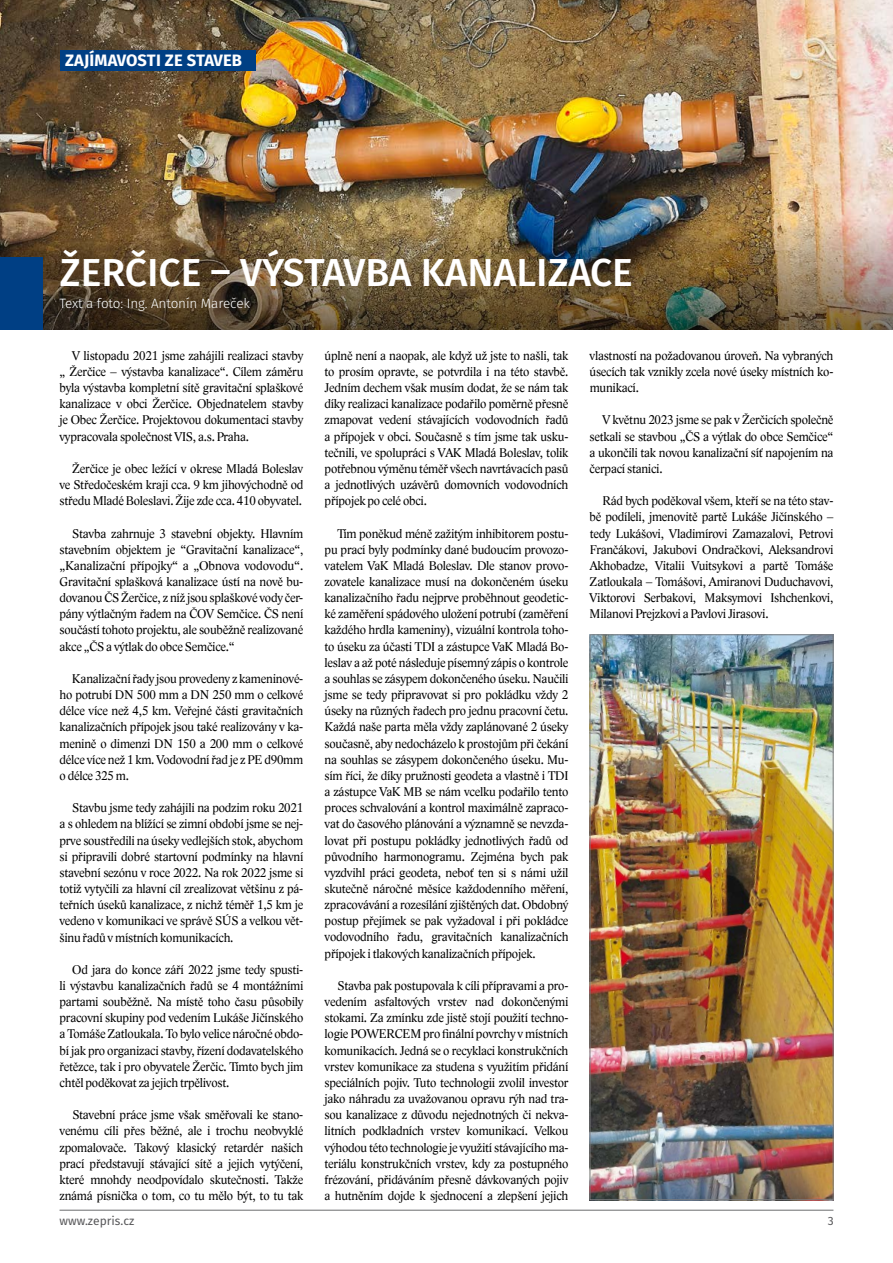
<style>
.page{position:relative;width:893px;height:1263px;background:#fff}
.page>*{position:absolute;margin:0;border:0;box-sizing:border-box;transform-origin:0 0}
.t1{font:500 39px "Fira Sans";color:#fff}
.t2{font:700 16.5px "Fira Sans";letter-spacing:.01em;color:#fff}
.t3{font:300 13.5px "Fira Sans";letter-spacing:-.01em;color:#fff}
.t4{font:13.05px/16.2px "Lido STF";letter-spacing:-.015em;color:#000;text-align:justify}
.t5{font:12px "Fira Sans";color:#58585a}
</style>
<div class="page">
<img style="left:0;top:0;width:893px;height:220px">
<img style="left:0;top:220px;width:893px;height:110px">
<hr style="left:60px;top:1209px;width:773px;height:2px;background:#7b7c7e">
<img style="left:592px;top:636px;width:239px;height:562px">
<div style="left:590px;top:634px;width:243px;height:566px;border:1px solid #7b7c7e"></div>
<div style="left:61px;top:50px;width:195px;height:21px;background:#003f84"></div>
<div style="left:0;top:257px;width:43px;height:73px;background:#003f84"></div>
<p class="t2" style="left:65px;top:49px;width:179px">ZAJÍMAVOSTI ZE STAVEB</p>
<h1 class="t1" style="left:60px;top:245px;width:574px">ŽERČICE – VÝSTAVBA KANALIZACE</h1>
<p class="t3" style="left:60px;top:294px;width:192px">Text a foto: Ing. Antonín Mareček</p>
<p class="t4" style="left:59px;top:347px;width:245px;text-indent:13px">V listopadu 2021 jsme zahájili realizaci stavby „ Žerčice – výstavba kanalizace“. Cílem záměru byla výstavba kompletní sítě gravitační splaškové kanalizace v obci Žerčice. Objednatelem stavby je Obec Žerčice. Projektovou dokumentaci stavby vypracovala společnost VIS, a.s. Praha.</p>
<p class="t4" style="left:59px;top:460px;width:245px;text-indent:13px">Žerčice je obec ležící v okrese Mladá Boleslav ve Středočeském kraji cca. 9 km jihovýchodně od středu Mladé Boleslavi. Žije zde cca. 410 obyvatel.</p>
<p class="t4" style="left:60px;top:525px;width:245px;text-indent:13px">Stavba zahrnuje 3 stavební objekty. Hlavním stavebním objektem je “Gravitační kanalizace“, „Kanalizační přípojky“ a „Obnova vodovodu“.<br>Gravitační splašková kanalizace ústí na nově bu&shy;dovanou ČS Žerčice, z níž jsou splaškové vody čer&shy;pány výtlačným řadem na ČOV Semčice. ČS není součástí tohoto projektu, ale souběžně realizované akce „ČS a výtlak do obce Semčice.“</p>
<p class="t4" style="left:59px;top:671px;width:245px;text-indent:13px">Kanalizační řady jsou provedeny z kameninové&shy;ho potrubí DN 500 mm a DN 250 mm o celkové délce více než 4,5 km. Veřejné části gravitačních kanalizačních přípojek jsou také realizovány v ka&shy;menině o dimenzi DN 150 a 200 mm o celkové délce více než 1 km. Vodovodní řad je z PE d90mm o délce 325 m.</p>
<p class="t4" style="left:60px;top:800px;width:245px;text-indent:13px">Stavbu jsme tedy zahájili na podzim roku 2021 a s ohledem na blížící se zimní období jsme se nej&shy;prve soustředili na úseky vedlejších stok, abychom si připravili dobré startovní podmínky na hlavní stavební sezónu v roce 2022. Na rok 2022 jsme si totiž vytyčili za hlavní cíl zrealizovat většinu z pá&shy;teřních úseků kanalizace, z nichž téměř 1,5 km je vedeno v komunikaci ve správě SÚS a velkou vět&shy;šinu řadů v místních komunikacích.</p>
<p class="t4" style="left:60px;top:961px;width:245px;text-indent:13px">Od jara do konce září 2022 jsme tedy spusti&shy;li výstavbu kanalizačních řadů se 4 montážními partami souběžně. Na místě toho času působily pracovní skupiny pod vedením Lukáše Jičínského a Tomáše Zatloukala. To bylo velice náročné obdo&shy;bí jak pro organizaci stavby, řízení dodavatelského řetězce, tak i pro obyvatele Žerčic. Tímto bych jim chtěl poděkovat za jejich trpělivost.</p>
<p class="t4" style="left:60px;top:1107px;width:245px;text-indent:13px">Stavební práce jsme však směřovali ke stano&shy;venému cíli přes běžné, ale i trochu neobvyklé zpomalovače. Takový klasický retardér našich prací představují stávající sítě a jejich vytýčení, které mnohdy neodpovídalo skutečnosti. Takže známá písnička o tom, co tu mělo být, to tu tak</p>
<p class="t4" style="left:325px;top:347px;width:245px">úplně není a naopak, ale když už jste to našli, tak to prosím opravte, se potvrdila i na této stavbě.<br>Jedním dechem však musím dodat, že se nám tak díky realizaci kanalizace podařilo poměrně přesně zmapovat vedení stávajících vodovodních řadů a přípojek v obci. Současně s tím jsme tak usku&shy;tečnili, ve spolupráci s VAK Mladá Boleslav, tolik potřebnou výměnu téměř všech navrtávacích pasů a jednotlivých uzávěrů domovních vodovodních přípojek po celé obci.</p>
<p class="t4" style="left:325px;top:525px;width:245px;text-indent:13px">Tím poněkud méně zažitým inhibitorem postu&shy;pu prací byly podmínky dané budoucím provozo&shy;vatelem VaK Mladá Boleslav. Dle stanov provo&shy;zovatele kanalizace musí na dokončeném úseku kanalizačního řadu nejprve proběhnout geodetic&shy;ké zaměření spádového uložení potrubí (zaměření každého hrdla kameniny), vizuální kontrola toho&shy;to úseku za účasti TDI a zástupce VaK Mladá Bo&shy;leslav a až poté následuje písemný zápis o kontrole a souhlas se zásypem dokončeného úseku. Naučili jsme se tedy připravovat si pro pokládku vždy 2 úseky na různých řadech pro jednu pracovní četu.<br>Každá naše parta měla vždy zaplánované 2 úseky současně, aby nedocházelo k prostojům při čekání na souhlas se zásypem dokončeného úseku. Mu&shy;sím říci, že díky pružnosti geodeta a vlastně i TDI a zástupce VaK MB se nám vcelku podařilo tento proces schvalování a kontrol maximálně zapraco&shy;vat do časového plánování a významně se nevzda&shy;lovat při postupu pokládky jednotlivých řadů od původního harmonogramu. Zejména bych pak vyzdvihl práci geodeta, neboť ten si s námi užil skutečně náročné měsíce každodenního měření, zpracovávání a rozesílání zjištěných dat. Obdobný postup přejímek se pak vyžadoval i při pokládce vodovodního řadu, gravitačních kanalizačních přípojek i tlakových kanalizačních přípojek.</p>
<p class="t4" style="left:325px;top:977px;width:245px;text-indent:13px">Stavba pak postupovala k cíli přípravami a pro&shy;vedením asfaltových vrstev nad dokončenými stokami. Za zmínku zde jistě stojí použití techno&shy;logie POWERCEM pro finální povrchy v místních komunikacích. Jedná se o recyklaci konstrukčních vrstev komunikace za studena s využitím přidání speciálních pojiv. Tuto technologii zvolil investor jako náhradu za uvažovanou opravu rýh nad tra&shy;sou kanalizace z důvodu nejednotných či nekva&shy;litních podkladních vrstev komunikací. Velkou výhodou této technologie je využití stávajícího ma&shy;teriálu konstrukčních vrstev, kdy za postupného frézování, přidáváním přesně dávkovaných pojiv a hutněním dojde k sjednocení a zlepšení jejich</p>
<p class="t4" style="left:590px;top:347px;width:245px">vlastností na požadovanou úroveň. Na vybraných úsecích tak vznikly zcela nové úseky místních ko&shy;munikací.</p>
<p class="t4" style="left:590px;top:412px;width:245px;text-indent:13px">V květnu 2023 jsme se pak v Žerčicích společně setkali se stavbou „ČS a výtlak do obce Semčice“ a ukončili tak novou kanalizační síť napojením na čerpací stanici.</p>
<p class="t4" style="left:590px;top:493px;width:245px;text-indent:13px">Rád bych poděkoval všem, kteří se na této stav&shy;bě podíleli, jmenovitě partě Lukáše Jičínského – tedy Lukášovi, Vladimírovi Zamazalovi, Petrovi Frančákovi, Jakubovi Ondračkovi, Aleksandrovi Akhobadze, Vitalii Vuitsykovi a partě Tomáše Zatloukala – Tomášovi, Amiranovi Duduchavovi, Viktorovi Serbakovi, Maksymovi Ishchenkovi, Milanovi Prejzkovi a Pavlovi Jirasovi.</p>
<p class="t5" style="left:60px;top:1212px;width:76px">www.zepris.cz</p>
<p class="t5" style="left:828px;top:1212px;width:7px">3</p>
</div>
